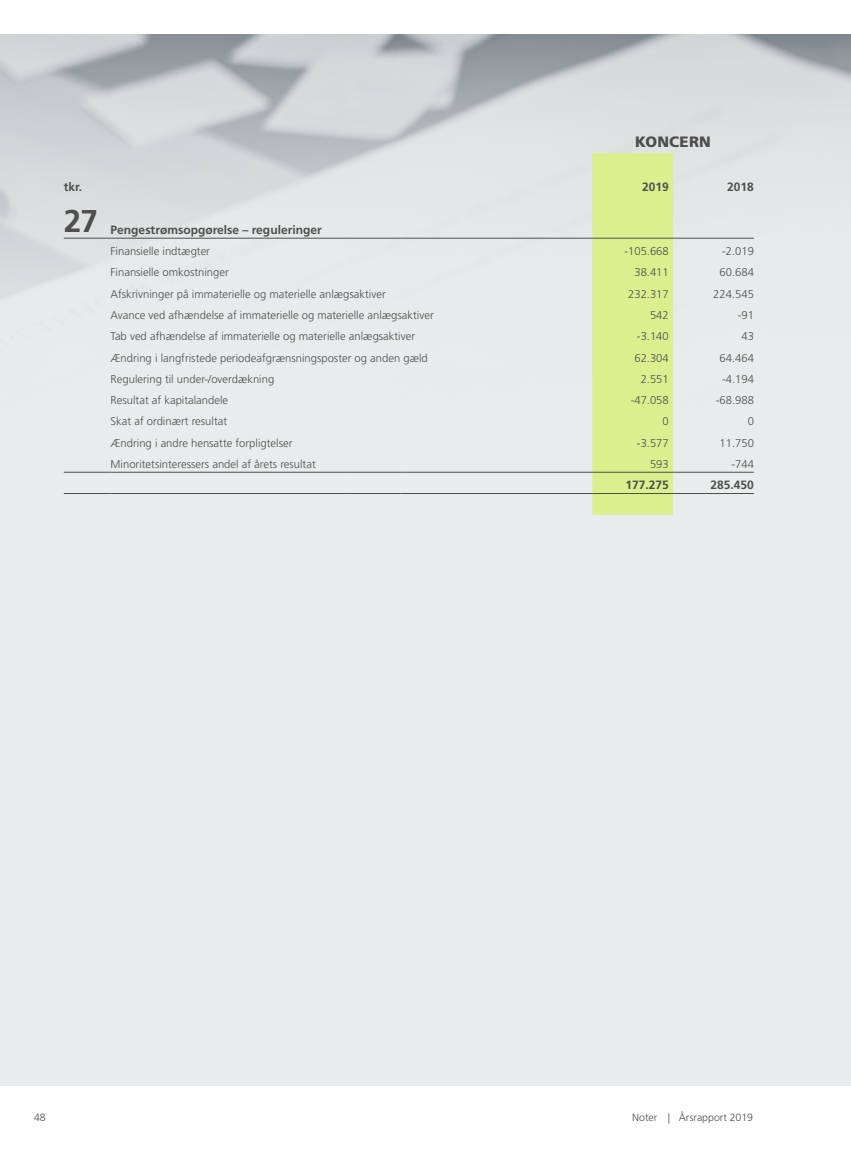
<style>
.page{position:relative;width:851px;height:1149px;background:#fff}
.page>*{position:absolute;margin:0;border:0;box-sizing:border-box;transform-origin:0 0}
.Tabel_brødtekst{font:700 31.5px "Frutiger";color:#4e4e4d}
.Tabel_brødtekst-2{font:900 15px "Frutiger";letter-spacing:.01em;color:#4e4e4d}
.Tabel_brødtekst-3{font:700 12px "Frutiger";color:#4e4e4d}
.Tabel_brødtekst-4{font:300 11.25px "Frutiger";color:#4e4e4d}
.t1{font:300 10.5px "Frutiger";color:#4e4e4d}
</style>
<div class="page">
<div style="left:0;top:34px;width:850px;height:1050px;background:#eaeced"></div>
<img style="left:0;top:34px;width:850px;height:481px">
<div style="left:592px;top:153px;width:81px;height:361px;background:#dbef8f"></div>
<hr style="left:64px;top:238px;width:47px;height:1px;background:#4e4e4d">
<hr style="left:111px;top:238px;width:240px;height:1px;background:#4e4e4d">
<hr style="left:351px;top:238px;width:50px;height:1px;background:#4e4e4d">
<hr style="left:401px;top:238px;width:191px;height:1px;background:#4e4e4d">
<hr style="left:592px;top:238px;width:81px;height:1px;background:#4e4e4d">
<hr style="left:673px;top:238px;width:80px;height:1px;background:#4e4e4d">
<hr style="left:64px;top:471px;width:47px;height:1px;background:#4e4e4d">
<hr style="left:111px;top:471px;width:240px;height:1px;background:#4e4e4d">
<hr style="left:351px;top:471px;width:50px;height:1px;background:#4e4e4d">
<hr style="left:401px;top:471px;width:191px;height:1px;background:#4e4e4d">
<hr style="left:592px;top:471px;width:81px;height:1px;background:#4e4e4d">
<hr style="left:673px;top:471px;width:80px;height:1px;background:#4e4e4d">
<hr style="left:64px;top:493px;width:47px;height:1px;background:#4e4e4d">
<hr style="left:111px;top:493px;width:240px;height:1px;background:#4e4e4d">
<hr style="left:351px;top:493px;width:50px;height:1px;background:#4e4e4d">
<hr style="left:401px;top:493px;width:191px;height:1px;background:#4e4e4d">
<hr style="left:592px;top:493px;width:81px;height:1px;background:#4e4e4d">
<hr style="left:673px;top:493px;width:80px;height:1px;background:#4e4e4d">
<p class="Tabel_brødtekst-2" style="left:635px;top:133px;width:77px">KONCERN</p>
<p class="Tabel_brødtekst-3" style="left:64px;top:180px;width:20px">tkr.</p>
<p class="Tabel_brødtekst-3" style="left:642px;top:180px;width:28px">2019</p>
<p class="Tabel_brødtekst-3" style="left:727px;top:180px;width:28px">2018</p>
<p class="Tabel_brødtekst" style="left:64px;top:203px;width:36px">27</p>
<p class="Tabel_brødtekst-3" style="left:111px;top:223px;width:212px">Pengestrømsopgørelse – reguleringer</p>
<p class="Tabel_brødtekst-4" style="left:111px;top:245px;width:101px">Finansielle indtægter</p>
<p class="Tabel_brødtekst-4" style="left:624px;top:245px;width:46px">-105.668</p>
<p class="Tabel_brødtekst-4" style="left:722px;top:245px;width:33px">-2.019</p>
<p class="Tabel_brødtekst-4" style="left:111px;top:266px;width:120px">Finansielle omkostninger</p>
<p class="Tabel_brødtekst-4" style="left:634px;top:266px;width:36px">38.411</p>
<p class="Tabel_brødtekst-4" style="left:719px;top:266px;width:36px">60.684</p>
<p class="Tabel_brødtekst-4" style="left:111px;top:287px;width:276px">Afskrivninger på immaterielle og materielle anlægsaktiver</p>
<p class="Tabel_brødtekst-4" style="left:628px;top:287px;width:42px">232.317</p>
<p class="Tabel_brødtekst-4" style="left:713px;top:287px;width:42px">224.545</p>
<p class="Tabel_brødtekst-4" style="left:111px;top:309px;width:324px">Avance ved afhændelse af immaterielle og materielle anlægsaktiver</p>
<p class="Tabel_brødtekst-4" style="left:650px;top:309px;width:20px">542</p>
<p class="Tabel_brødtekst-4" style="left:737px;top:309px;width:18px">-91</p>
<p class="Tabel_brødtekst-4" style="left:111px;top:330px;width:306px">Tab ved afhændelse af immaterielle og materielle anlægsaktiver</p>
<p class="Tabel_brødtekst-4" style="left:636px;top:330px;width:33px">-3.140</p>
<p class="Tabel_brødtekst-4" style="left:741px;top:330px;width:14px">43</p>
<p class="Tabel_brødtekst-4" style="left:111px;top:351px;width:318px">Ændring i langfristede periodeafgrænsningsposter og anden gæld</p>
<p class="Tabel_brødtekst-4" style="left:634px;top:351px;width:36px">62.304</p>
<p class="Tabel_brødtekst-4" style="left:719px;top:351px;width:36px">64.464</p>
<p class="Tabel_brødtekst-4" style="left:111px;top:372px;width:165px">Regulering til under-/overdækning</p>
<p class="Tabel_brødtekst-4" style="left:640px;top:372px;width:30px">2.551</p>
<p class="Tabel_brødtekst-4" style="left:722px;top:372px;width:33px">-4.194</p>
<p class="Tabel_brødtekst-4" style="left:111px;top:394px;width:119px">Resultat af kapitalandele</p>
<p class="Tabel_brødtekst-4" style="left:630px;top:394px;width:40px">-47.058</p>
<p class="Tabel_brødtekst-4" style="left:715px;top:394px;width:40px">-68.988</p>
<p class="Tabel_brødtekst-4" style="left:111px;top:415px;width:118px">Skat af ordinært resultat</p>
<p class="Tabel_brødtekst-4" style="left:662px;top:415px;width:8px">0</p>
<p class="Tabel_brødtekst-4" style="left:747px;top:415px;width:8px">0</p>
<p class="Tabel_brødtekst-4" style="left:111px;top:436px;width:183px">Ændring i andre hensatte forpligtelser</p>
<p class="Tabel_brødtekst-4" style="left:636px;top:436px;width:33px">-3.577</p>
<p class="Tabel_brødtekst-4" style="left:719px;top:436px;width:36px">11.750</p>
<p class="Tabel_brødtekst-4" style="left:111px;top:457px;width:207px">Minoritetsinteressers andel af årets resultat</p>
<p class="Tabel_brødtekst-4" style="left:650px;top:457px;width:20px">593</p>
<p class="Tabel_brødtekst-4" style="left:731px;top:457px;width:24px">-744</p>
<p class="Tabel_brødtekst-3" style="left:625px;top:478px;width:45px">177.275</p>
<p class="Tabel_brødtekst-3" style="left:710px;top:478px;width:45px">285.450</p>
<p class="t1" style="left:34px;top:1111px;width:13px">48</p>
<p class="t1" style="left:632px;top:1111px;width:122px">Noter | Årsrapport 2019</p>
</div>
